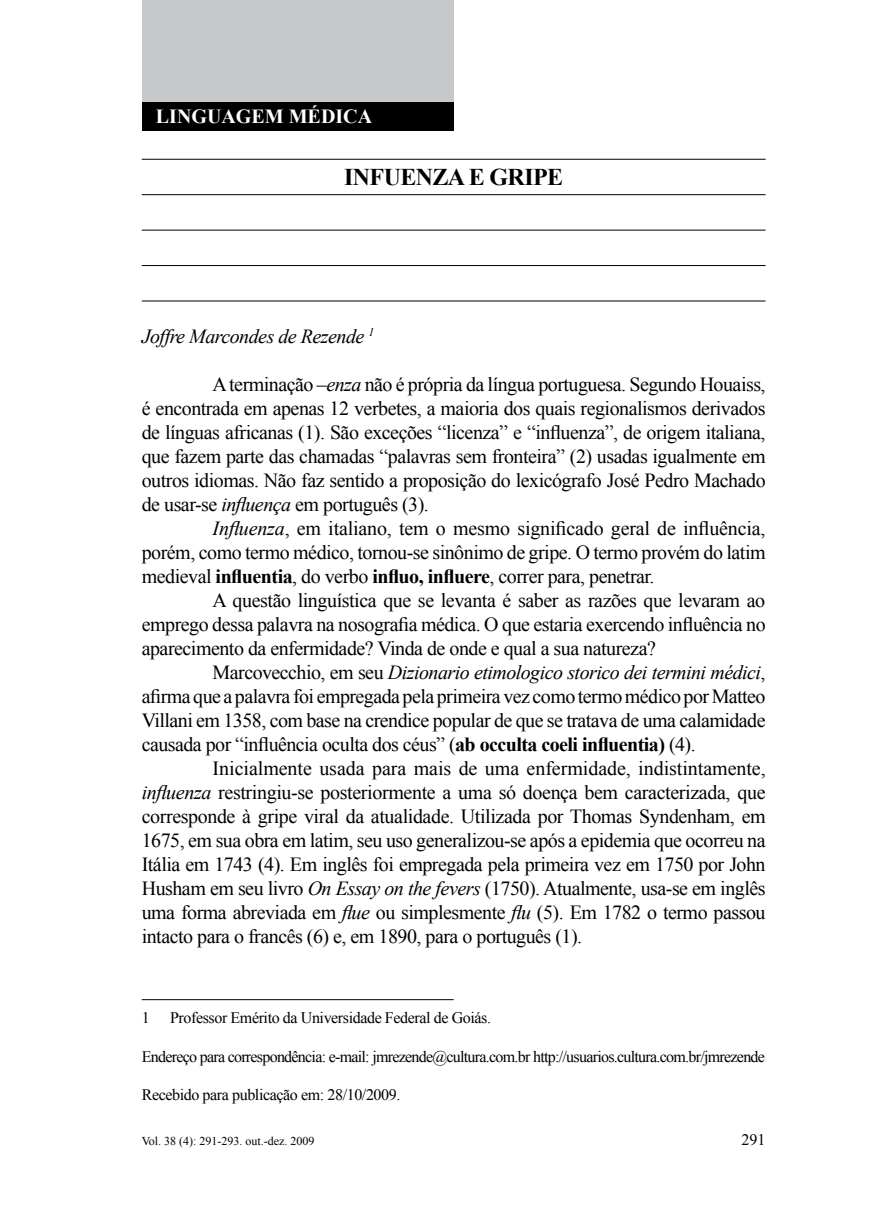
<style>
.page{position:relative;width:879px;height:1219px;background:#fff}
.page>*{position:absolute;margin:0;border:0;box-sizing:border-box;transform-origin:0 0}
.t1{font:700 24px "Times New Roman";letter-spacing:-.025em;color:#000}
.t2{font:20px/24px "Times New Roman";letter-spacing:-.025em;color:#000;text-align:justify}
.t3{font:italic 20px "Times New Roman";letter-spacing:-.025em;color:#000}
.t4{font:700 20px "Times New Roman";color:#fff}
.t5{font:16px "Times New Roman";letter-spacing:-.045em;color:#000}
.t6{font:16px "Times New Roman";letter-spacing:-.025em;color:#000}
.t7{font:12px "Times New Roman";color:#000}
.s1{font-style:italic}
.s2{font-weight:700}
</style>
<div class="page">
<div style="left:142px;top:0;width:312px;height:102px;background:#c6c8ca"></div>
<div style="left:142px;top:102px;width:312px;height:28px;background:#000"></div>
<hr style="left:142px;top:159px;width:623px;height:1px;background:#000">
<hr style="left:142px;top:194px;width:623px;height:1px;background:#000">
<hr style="left:142px;top:230px;width:623px;height:1px;background:#000">
<hr style="left:142px;top:265px;width:623px;height:1px;background:#000">
<hr style="left:142px;top:300px;width:623px;height:1px;background:#000">
<hr style="left:142px;top:999px;width:312px;height:1px;background:#000">
<p class="t4" style="left:156px;top:102px;width:218px">Linguagem Médica</p>
<p class="t1" style="left:344px;top:160px;width:57px">INFUEN</p>
<p class="t1" style="left:432px;top:160px;width:131px">ZA E GRIPE</p>
<p class="t3" style="left:142px;top:322px;width:234px">Joffre Marcondes de Rezende <sup>1</sup></p>
<p class="t2" style="left:142px;top:372px;width:625px;text-indent:71px">A terminação –<span class="s1">enza</span> não é própria da língua portuguesa. Segundo Houaiss, é encontrada em apenas 12 verbetes, a maioria dos quais regionalismos derivados de línguas africanas (1). São exceções “licenza” e “influenza”, de origem italiana, que fazem parte das chamadas “palavras sem fronteira” (2) usadas igualmente em outros idiomas. Não faz sentido a proposição do lexicógrafo José Pedro Machado de usar-se <span class="s1">influença</span> em português (3).</p>
<p class="t2" style="left:142px;top:516px;width:625px;text-indent:71px"><span class="s1">Influenza</span>, em italiano, tem o mesmo significado geral de influência, porém, como termo médico, tornou-se sinônimo de gripe. O termo provém do latim medieval <span class="s2">influentia</span>, do verbo <span class="s2">influo, influere</span>, correr para, penetrar.</p>
<p class="t2" style="left:142px;top:588px;width:625px;text-indent:71px">A questão linguística que se levanta é saber as razões que levaram ao emprego dessa palavra na nosografia médica. O que estaria exercendo influência no aparecimento da enfermidade? Vinda de onde e qual a sua natureza?</p>
<p class="t2" style="left:142px;top:660px;width:625px;text-indent:71px">Marcovecchio, em seu <span class="s1">Dizionario etimologico storico dei termini médici</span>, afirma que a palavra foi empregada pela primeira vez como termo médico por Matteo Villani em 1358, com base na crendice popular de que se tratava de uma calamidade causada por “influência oculta dos céus” (<span class="s2">ab occulta coeli influentia)</span> (4).</p>
<p class="t2" style="left:142px;top:756px;width:625px;text-indent:71px">Inicialmente usada para mais de uma enfermidade, indistintamente, <span class="s1">influenza</span> restringiu-se posteriormente a uma só doença bem caracterizada, que corresponde à gripe viral da atualidade. Utilizada por Thomas Syndenham, em 1675, em sua obra em latim, seu uso generalizou-se após a epidemia que ocorreu na Itália em 1743 (4). Em inglês foi empregada pela primeira vez em 1750 por John Husham em seu livro <span class="s1">On Essay on the fevers</span> (1750). Atualmente, usa-se em inglês uma forma abreviada em <span class="s1">flue</span> ou simplesmente <span class="s1">flu</span> (5). Em 1782 o termo passou intacto para o francês (6) e, em 1890, para o português (1).</p>
<p class="t5" style="left:142px;top:1007px;width:9px">1</p>
<p class="t6" style="left:170px;top:1007px;width:322px">Professor Emérito da Universidade Federal de Goiás.</p>
<p class="t5" style="left:142px;top:1045px;width:625px">Endereço para correspondência: e-mail: jmrezende@cultura.com.br http://usuarios.cultura.com.br/jmrezende</p>
<p class="t6" style="left:142px;top:1084px;width:260px">Recebido para publicação em: 28/10/2009.</p>
<p class="t7" style="left:142px;top:1133px;width:174px">Vol. 38 (4): 291-293. out.-dez. 2009</p>
<p class="t5" style="left:741px;top:1129px;width:25px">291</p>
</div>
